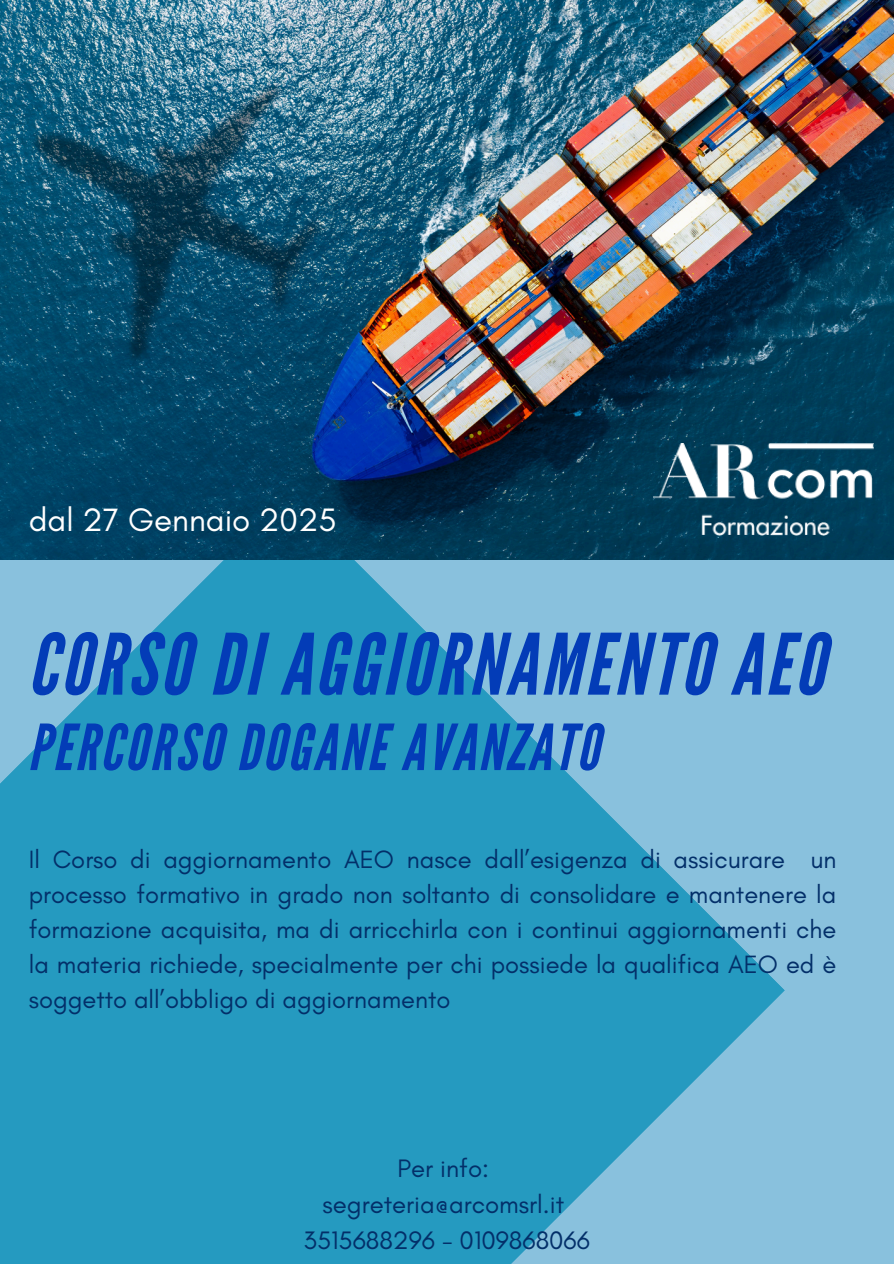
<style>
.page{position:relative;width:894px;height:1264px;background:#fff}
.page>*{position:absolute;margin:0;border:0;box-sizing:border-box;transform-origin:0 0}
.t1{font:italic 84.3px "League Gothic";letter-spacing:.04em;color:#033cb7}
.t2{font:italic 63.3px "League Gothic";letter-spacing:.04em;color:#033cb7}
.t3{font:33px "Glacial Indifference";color:#fff}
.t4{font:25.65px "Glacial Indifference";color:#032f69}
.t5{font:25.5px/34.8px "Glacial Indifference";color:#032f69;text-align:justify}
</style>
<div class="page">
<div style="left:784px;top:559px;width:109px;height:704px;background:#89c1dd"></div>
<svg style="left:0;top:559px;width:784px;height:704px;background:#40a4c7"></svg>
<img style="left:0;top:0;width:893px;height:559px">
<img style="left:653px;top:443px;width:219px;height:92px">
<p class="t3" style="left:29px;top:500px;width:309px">dal 27 Gennaio 2025</p>
<p class="t1" style="left:28px;top:616px;width:797px">CORSO DI AGGIORNAMENTO AEO</p>
<p class="t2" style="left:28px;top:711px;width:572px">PERCORSO DOGANE AVANZATO</p>
<p class="t5" style="left:29px;top:841px;width:809px">Il Corso di aggiornamento AEO nasce dall’esigenza di assicurare un processo formativo in grado non soltanto di consolidare e mantenere la formazione acquisita, ma di arricchirla con i continui aggiornamenti che la materia richiede, specialmente per chi possiede la qualifica AEO ed è soggetto all’obbligo di aggiornamento</p>
<p class="t4" style="left:397px;top:1152px;width:93px">Per info:</p>
<h2 class="t4" style="left:322px;top:1188px;width:243px">segreteria@arcomsrl.it</h2>
<p class="t4" style="left:303px;top:1224px;width:288px">3515688296 - 0109868066</p>
</div>
